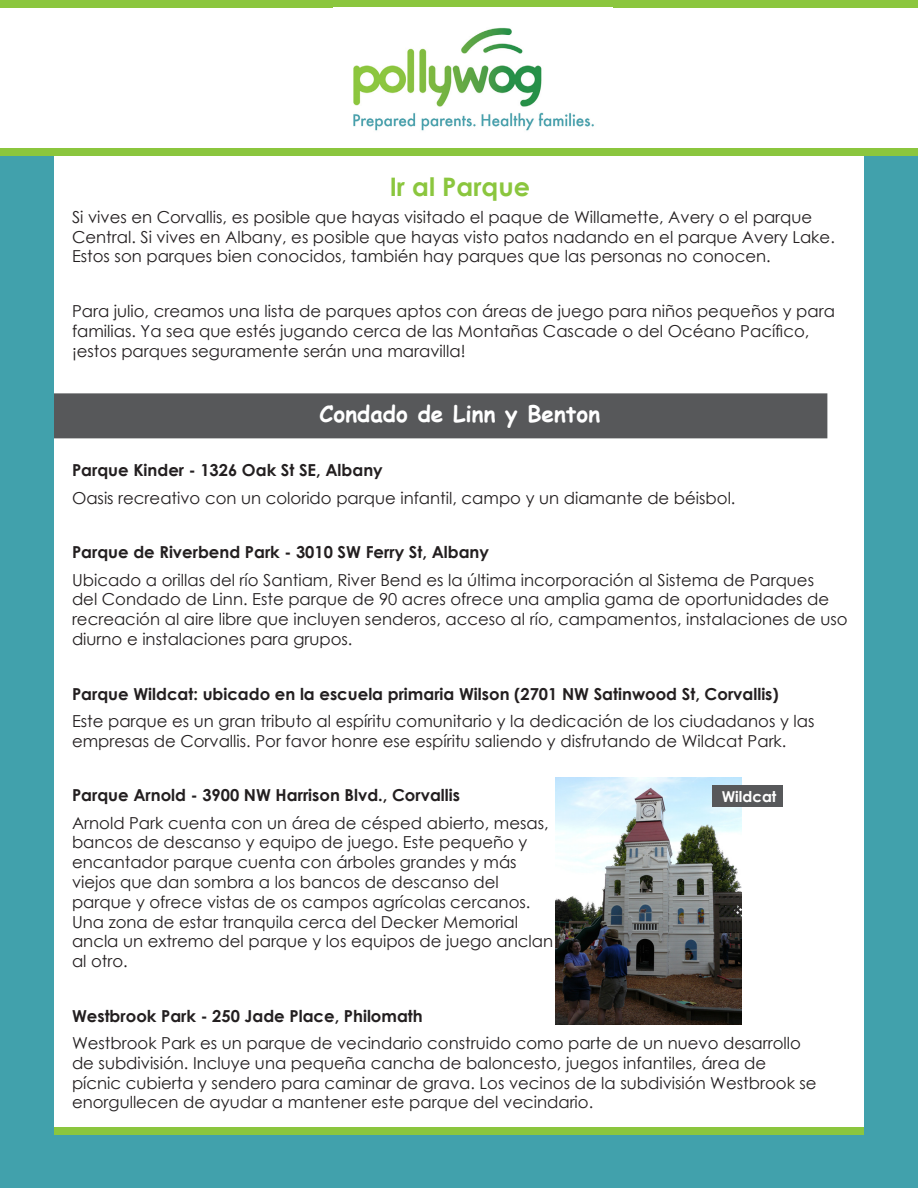
<style>
.page{position:relative;width:918px;height:1188px;background:#fff}
.page>*{position:absolute;margin:0;border:0;box-sizing:border-box;transform-origin:0 0}
.t1{font:700 25.5px "Century Gothic";color:#8bc63e}
.t2{font:700 22.5px "Comic Sans MS";color:#fff}
.t3{font:16.5px/19.8px "Century Gothic";color:#231f20}
.t4{font:700 16.5px "Century Gothic";color:#231f20}
.t5{font:700 15px "Century Gothic";color:#fff}
</style>
<div class="page">
<div style="left:0;top:155px;width:918px;height:1033px;background:#41a1ac"></div>
<div style="left:0;top:0;width:918px;height:8px;background:#8bc63e"></div>
<img style="left:353px;top:27px;width:241px;height:104px">
<div style="left:54px;top:155px;width:810px;height:979px;background:#fff"></div>
<div style="left:54px;top:393px;width:773px;height:45px;background:#57585a"></div>
<div style="left:54px;top:1127px;width:810px;height:7px;background:#8bc63e"></div>
<div style="left:0;top:148px;width:918px;height:7px;background:#8bc63e"></div>
<img style="left:556px;top:777px;width:186px;height:248px">
<div style="left:712px;top:786px;width:71px;height:21px;background:#57585a"></div>
<p class="t1" style="left:390px;top:167px;width:142px">Ir al Parque</p>
<p class="t3" style="left:72px;top:207px;width:764px">Si vives en Corvallis, es posible que hayas visitado el paque de Willamette, Avery o el parque<br>Central. Si vives en Albany, es posible que hayas visto patos nadando en el parque Avery Lake.<br>Estos son parques bien conocidos, también hay parques que las personas no conocen.</p>
<p class="t3" style="left:72px;top:301px;width:765px">Para julio, creamos una lista de parques aptos con áreas de juego para niños pequeños y para familias. Ya sea que estés jugando cerca de las Montañas Cascade o del Océano Pacífico, ¡estos parques seguramente serán una maravilla!</p>
<p class="t2" style="left:320px;top:397px;width:282px">Condado de Linn y Benton</p>
<p class="t4" style="left:72px;top:458px;width:312px">Parque Kinder - 1326 Oak St SE, Albany</p>
<p class="t3" style="left:72px;top:488px;width:665px">Oasis recreativo con un colorido parque infantil, campo y un diamante de béisbol.</p>
<p class="t4" style="left:72px;top:540px;width:419px">Parque de Riverbend Park - 3010 SW Ferry St, Albany</p>
<p class="t3" style="left:72px;top:569px;width:777px">Ubicado a orillas del río Santiam, River Bend es la última incorporación al Sistema de Parques<br>del Condado de Linn. Este parque de 90 acres ofrece una amplia gama de oportunidades de recreación al aire libre que incluyen senderos, acceso al río, campamentos, instalaciones de uso diurno e instalaciones para grupos.</p>
<p class="t4" style="left:72px;top:681px;width:708px">Parque Wildcat: ubicado en la escuela primaria Wilson (2701 NW Satinwood St, Corvallis)</p>
<p class="t3" style="left:72px;top:711px;width:744px">Este parque es un gran tributo al espíritu comunitario y la dedicación de los ciudadanos y las empresas de Corvallis. Por favor honre ese espíritu saliendo y disfrutando de Wildcat Park.</p>
<p class="t4" style="left:72px;top:783px;width:390px">Parque Arnold - 3900 NW Harrison Blvd., Corvallis</p>
<p class="t3" style="left:72px;top:812px;width:483px">Arnold Park cuenta con un área de césped abierto, mesas, bancos de descanso y equipo de juego. Este pequeño y encantador parque cuenta con árboles grandes y más viejos que dan sombra a los bancos de descanso del parque y ofrece vistas de os campos agrícolas cercanos.<br>Una zona de estar tranquila cerca del Decker Memorial ancla un extremo del parque y los equipos de juego anclan al otro.</p>
<p class="t5" style="left:722px;top:786px;width:56px">Wildcat</p>
<p class="t4" style="left:72px;top:1003px;width:352px">Westbrook Park - 250 Jade Place, Philomath</p>
<p class="t3" style="left:72px;top:1033px;width:746px">Westbrook Park es un parque de vecindario construido como parte de un nuevo desarrollo de subdivisión. Incluye una pequeña cancha de baloncesto, juegos infantiles, área de pícnic cubierta y sendero para caminar de grava. Los vecinos de la subdivisión Westbrook se enorgullecen de ayudar a mantener este parque del vecindario.</p>
</div>
